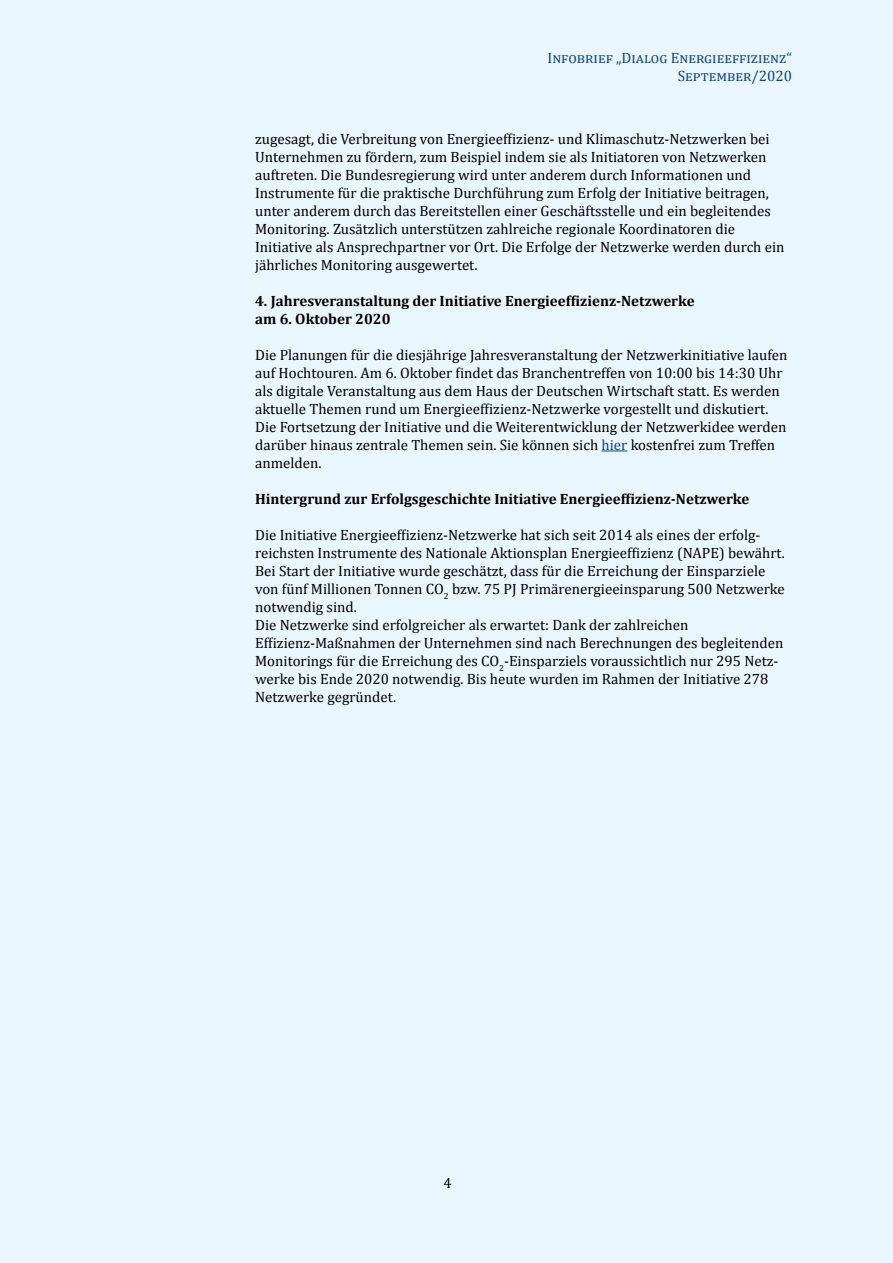
<style>
.page{position:relative;width:893px;height:1263px;background:#eaf6fd}
.page>*{position:absolute;margin:0;border:0;box-sizing:border-box;transform-origin:0 0}
.Fließtext{font:15px/18px "Cambria";color:#000}
.Fließtext-2{font:700 15px/18px "Cambria";color:#000}
.t1{font:15px/18px "Cambria";color:#12457d;text-align:right}
.s1{color:#11447c}
</style>
<div class="page">
<svg style="left:602px;top:450px;width:25px;height:1px"></svg>
<p class="t1" style="left:547px;top:49px;width:246px">Infobrief „Dialog Energieeffizienz“<br>September/2020</p>
<p class="Fließtext" style="left:255px;top:130px;width:531px">zugesagt, die Verbreitung von Energieeffizienz- und Klimaschutz-Netzwerken bei Unternehmen zu fördern, zum Beispiel indem sie als Initiatoren von Netzwerken auftreten. Die Bundesregierung wird unter anderem durch Informationen und Instrumente für die praktische Durchführung zum Erfolg der Initiative beitragen, unter anderem durch das Bereitstellen einer Geschäftsstelle und ein begleitendes Monitoring. Zusätzlich unterstützen zahlreiche regionale Koordinatoren die Initiative als Ansprechpartner vor Ort. Die Erfolge der Netzwerke werden durch ein jährliches Monitoring ausgewertet.</p>
<p class="Fließtext-2" style="left:255px;top:291px;width:441px">4. Jahresveranstaltung der Initiative Energieeffizienz-Netzwerke am 6. Oktober 2020</p>
<p class="Fließtext" style="left:255px;top:346px;width:534px">Die Planungen für die diesjährige Jahresveranstaltung der Netzwerkinitiative laufen auf Hochtouren. Am 6. Oktober findet das Branchentreffen von 10:00 bis 14:30 Uhr als digitale Veranstaltung aus dem Haus der Deutschen Wirtschaft statt. Es werden aktuelle Themen rund um Energieeffizienz-Netzwerke vorgestellt und diskutiert.<br>Die Fortsetzung der Initiative und die Weiterentwicklung der Netzwerkidee werden darüber hinaus zentrale Themen sein. Sie können sich <span class="s1">hier</span> kostenfrei zum Treffen anmelden.</p>
<p class="Fließtext-2" style="left:255px;top:489px;width:496px">Hintergrund zur Erfolgsgeschichte Initiative Energieeffizienz-Netzwerke</p>
<p class="Fließtext" style="left:255px;top:526px;width:531px">Die Initiative Energieeffizienz-Netzwerke hat sich seit 2014 als eines der erfolg&shy;reichsten Instrumente des Nationale Aktionsplan Energieeffizienz (NAPE) bewährt.<br>Bei Start der Initiative wurde geschätzt, dass für die Erreichung der Einsparziele von fünf Millionen Tonnen CO<sub>2</sub> bzw. 75 PJ Primärenergieeinsparung 500 Netzwerke notwendig sind.<br>Die Netzwerke sind erfolgreicher als erwartet: Dank der zahlreichen Effizienz-Maßnahmen der Unternehmen sind nach Berechnungen des begleitenden Monitorings für die Erreichung des CO<sub>2</sub>-Einsparziels voraussichtlich nur 295 Netz&shy;werke bis Ende 2020 notwendig. Bis heute wurden im Rahmen der Initiative 278<br>Netzwerke gegründet.</p>
<p class="Fließtext" style="left:443px;top:1174px;width:10px">4</p>
</div>
